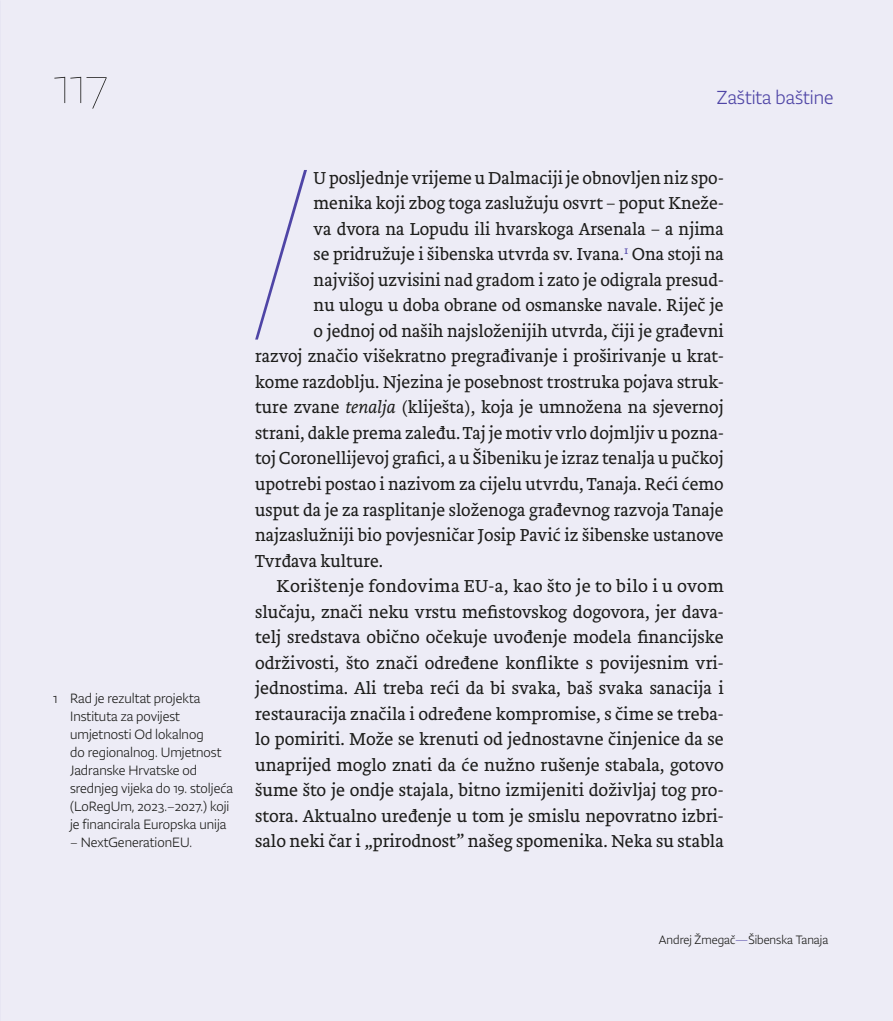
<style>
.page{position:relative;width:893px;height:1021px;background:#fff}
.page>*{position:absolute;margin:0;border:0;box-sizing:border-box;transform-origin:0 0}
.t1{font:262.8px "Lumin Sans Std Hair";color:#4f45a6;scale:.7 1}
.t2{font:55.35px "Lumin Sans Std Hair";color:#1d1d1b}
.t3{font:300 21px "Lumin Sans Std";color:#4f45a6}
.t4{font:300 18px "Brioni Text Std";color:#1d1d1b}
.t5{font:300 18px "Brioni Text Std";letter-spacing:.02em;color:#1d1d1b}
.t6{font:300 15px/18px "Lumin Sans Std";color:#1d1d1b}
.t7{font:300 13.5px "Lumin Sans Std";color:#1d1d1b}
.s1{font-style:italic}
.s2{color:#4f45a6}
</style>
<div class="page">
<div style="left:0;top:0;width:893px;height:1020px;background:#edecf6"></div>
<h2 class="t2" style="left:53px;top:56px;width:56px">117</h2>
<p class="t3" style="left:717px;top:86px;width:118px">Zaštita baštine</p>
<p class="t6" style="left:70px;top:689px;width:164px;text-indent:-17px">1 Rad je rezultat projekta<br>Instituta za povijest umjetnosti Od lokalnog<br>do regionalnog. Umjetnost<br>Jadranske Hrvatske od srednjeg vijeka do 19. stoljeća (LoRegUm, 2023.–2027.) koji je financirala Europska unija</p>
<p class="t6" style="left:70px;top:833px;width:124px">– NextGenerationEU.</p>
<h1 class="t1" style="left:248px;top:114px;width:95px">/</h1>
<p class="t4" style="left:314px;top:166px;width:412px">U posljednje vrijeme u Dalmaciji je obnovljen niz spo-</p>
<p class="t4" style="left:314px;top:191px;width:412px">menika koji zbog toga zaslužuju osvrt – poput Kneže-</p>
<p class="t4" style="left:314px;top:217px;width:412px">va dvora na Lopudu ili hvarskoga Arsenala – a njima</p>
<p class="t4" style="left:314px;top:242px;width:412px">se pridružuje i šibenska utvrda sv. Ivana.<sup>1</sup> Ona stoji na</p>
<p class="t4" style="left:314px;top:268px;width:412px">najvišoj uzvisini nad gradom i zato je odigrala presud-</p>
<p class="t4" style="left:314px;top:293px;width:412px">nu ulogu u doba obrane od osmanske navale. Riječ je</p>
<p class="t4" style="left:314px;top:319px;width:412px">o jednoj od naših najsloženijih utvrda, čiji je građevni</p>
<p class="t4" style="left:255px;top:344px;width:470px">razvoj značio višekratno pregrađivanje i proširivanje u krat-</p>
<p class="t4" style="left:255px;top:370px;width:470px">kome razdoblju. Njezina je posebnost trostruka pojava struk-</p>
<p class="t4" style="left:255px;top:395px;width:470px">ture zvane <span class="s1">tenalja</span> (kliješta), koja je umnožena na sjevernoj</p>
<p class="t4" style="left:255px;top:421px;width:470px">strani, dakle prema zaleđu. Taj je motiv vrlo dojmljiv u pozna-</p>
<p class="t4" style="left:255px;top:446px;width:470px">toj Coronellijevoj grafici, a u Šibeniku je izraz tenalja u pučkoj</p>
<p class="t4" style="left:255px;top:472px;width:470px">upotrebi postao i nazivom za cijelu utvrdu, Tanaja. Reći ćemo</p>
<p class="t4" style="left:255px;top:497px;width:470px">usput da je za rasplitanje složenoga građevnog razvoja Tanaje</p>
<p class="t4" style="left:255px;top:523px;width:470px">najzaslužniji bio povjesničar Josip Pavić iz šibenske ustanove</p>
<p class="t4" style="left:255px;top:548px;width:130px">Tvrđava kulture.</p>
<p class="t5" style="left:276px;top:574px;width:449px">Korištenje fondovima EU-a, kao što je to bilo i u ovom</p>
<p class="t4" style="left:255px;top:599px;width:470px">slučaju, znači neku vrstu mefistovskog dogovora, jer dava-</p>
<p class="t4" style="left:255px;top:625px;width:470px">telj sredstava obično očekuje uvođenje modela financijske</p>
<p class="t4" style="left:255px;top:650px;width:470px">održivosti, što znači određene konflikte s povijesnim vri-</p>
<p class="t4" style="left:255px;top:676px;width:470px">jednostima. Ali treba reći da bi svaka, baš svaka sanacija i</p>
<p class="t4" style="left:255px;top:701px;width:470px">restauracija značila i određene kompromise, s čime se treba-</p>
<p class="t4" style="left:255px;top:727px;width:470px">lo pomiriti. Može se krenuti od jednostavne činjenice da se</p>
<p class="t4" style="left:255px;top:752px;width:470px">unaprijed moglo znati da će nužno rušenje stabala, gotovo</p>
<p class="t4" style="left:255px;top:778px;width:470px">šume što je ondje stajala, bitno izmijeniti doživljaj tog pro-</p>
<p class="t4" style="left:255px;top:803px;width:470px">stora. Aktualno uređenje u tom je smislu nepovratno izbri-</p>
<p class="t4" style="left:255px;top:829px;width:470px">salo neki čar i „prirodnost” našeg spomenika. Neka su stabla</p>
<p class="t7" style="left:659px;top:932px;width:171px">Andrej Žmegač<span class="s2">—</span>Šibenska Tanaja</p>
</div>
